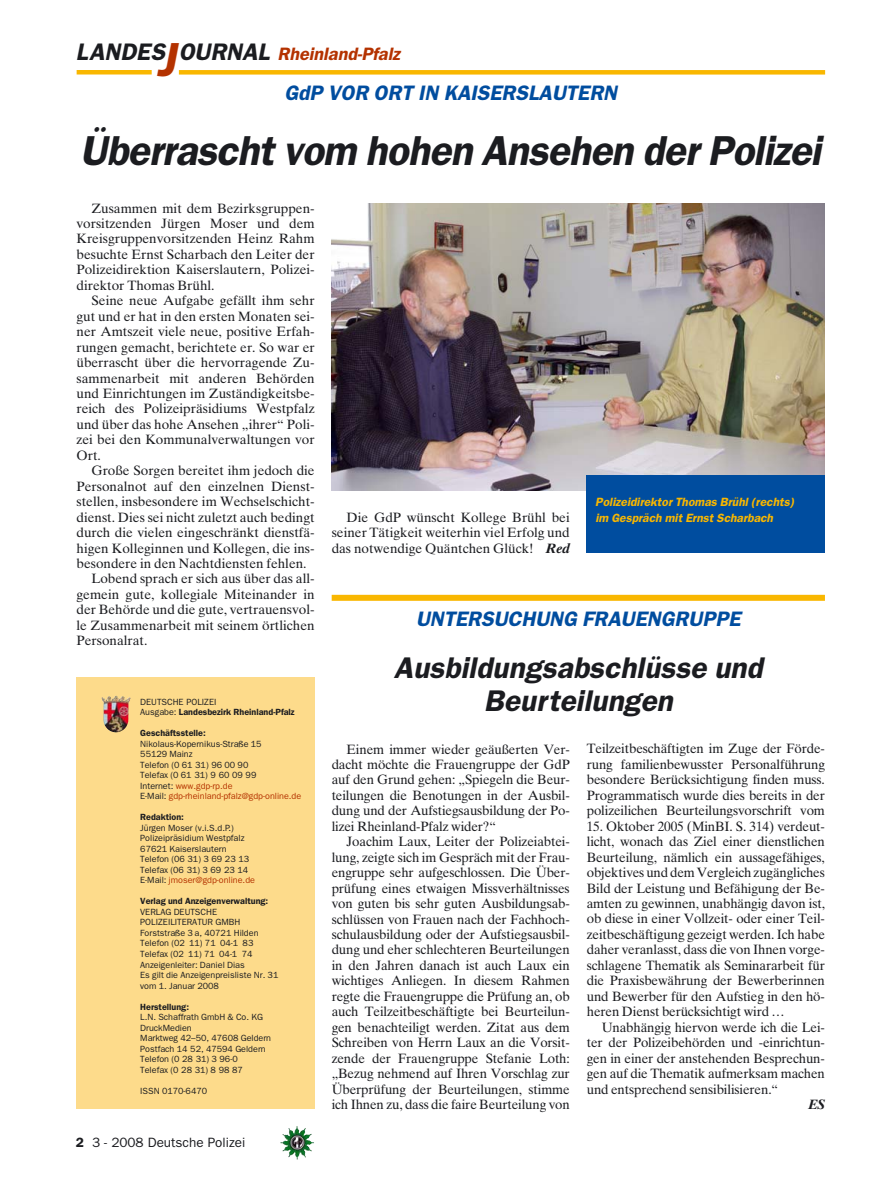
<style>
.page{position:relative;width:893px;height:1191px;background:#fff}
.page>*{position:absolute;margin:0;border:0;box-sizing:border-box;transform-origin:0 0}
.t1{font:italic 600 42px "Franklin Gothic";color:#1b1c20}
.t2{font:italic 600 30px/33px "Franklin Gothic";color:#1b1c20;text-align:center}
.t3{font:italic 600 21px "Franklin Gothic";color:#004d9f}
.t4{font:italic 600 18px "Franklin Gothic";color:#b43200}
.t5{font:13.5px/15.5px "Times Ten";color:#1b1c20;text-align:justify}
.t6{font:13.5px "Franklin Gothic";color:#1b1c20}
.t7{font:italic 700 13.5px "Times Ten";color:#1b1c20}
.t8{font:italic 600 12px/15.5px "Franklin Gothic";color:#f9b700}
.t9{font:9px/10.5px "Franklin Gothic";color:#1b1c20}
.t10{font:600 9px/10.5px "Franklin Gothic";color:#1b1c20}
.s1{font-size:24px;color:#1b1c20}
.s2{font-size:48px}
.s3{font-weight:400}
.s4{color:#b43200}
.s5{font-weight:600}
.s6{font-weight:700;font-style:italic}
</style>
<div class="page">
<img style="left:282px;top:1127px;width:32px;height:32px">
<div style="left:76px;top:677px;width:239px;height:432px;background:#fddb8b"></div>
<img style="left:101px;top:696px;width:30px;height:36px">
<hr style="left:77px;top:70px;width:75px;height:4px;background:#f9b700">
<div style="left:179px;top:70px;width:646px;height:5px;background:#f9b700"></div>
<div style="left:332px;top:595px;width:493px;height:6px;background:#f9b700"></div>
<img style="left:332px;top:203px;width:493px;height:288px">
<div style="left:587px;top:475px;width:238px;height:77px;background:#004d9f"></div>
<h3 class="t4" style="left:76px;top:48px;width:329px"><span class="s1">LANDES</span><span class="s2">J</span><span class="s1">OURNAL</span> Rheinland-Pfalz</h3>
<h3 class="t3" style="left:284px;top:86px;width:338px">GdP VOR ORT IN KAISERSLAUTERN</h3>
<h1 class="t1" style="left:80px;top:136px;width:749px">Überrascht vom hohen Ansehen derPolizei</h1>
<p class="t5" style="left:77px;top:201px;width:240px;text-indent:15px">Zusammen mit dem Bezirksgruppen&shy;vorsitzenden Jürgen Moser und dem Kreisgruppenvorsitzenden Heinz Rahm besuchte Ernst Scharbach den Leiter der Polizeidirektion Kaiserslautern, Polizei&shy;direktor Thomas Brühl.</p>
<p class="t5" style="left:77px;top:294px;width:240px;text-indent:15px">Seine neue Aufgabe gefällt ihm sehr gut und er hat in den ersten Monaten sei&shy;ner Amtszeit viele neue, positive Erfah&shy;rungen gemacht, berichtete er. So war er überrascht über die hervorragende Zu&shy;sammenarbeit mit anderen Behörden und Einrichtungen im Zuständigkeitsbe&shy;reich des Polizeipräsidiums Westpfalz und über das hohe Ansehen „ihrer“ Poli&shy;zei bei den Kommunalverwaltungen vor Ort.</p>
<p class="t5" style="left:91px;top:464px;width:225px">Große Sorgen bereitet ihm jedoch die</p>
<p class="t5" style="left:77px;top:480px;width:240px">Personalnot auf den einzelnen Dienst-</p>
<p class="t5" style="left:77px;top:495px;width:240px">stellen, insbesondere im Wechselschicht-</p>
<p class="t5" style="left:77px;top:510px;width:240px">dienst. Dies sei nicht zuletzt auch bedingt</p>
<p class="t5" style="left:77px;top:526px;width:240px">durch die vielen eingeschränkt dienstfä-</p>
<p class="t5" style="left:77px;top:541px;width:240px">higen Kolleginnen und Kollegen, die ins-</p>
<p class="t5" style="left:77px;top:557px;width:232px">besondere in den Nachtdiensten fehlen.</p>
<p class="t5" style="left:91px;top:572px;width:225px">Lobend sprach er sich aus über das all-</p>
<p class="t5" style="left:77px;top:588px;width:240px">gemein gute, kollegiale Miteinander in</p>
<p class="t5" style="left:77px;top:603px;width:240px">der Behörde und die gute, vertrauensvol-</p>
<p class="t5" style="left:77px;top:619px;width:240px">le Zusammenarbeit mit seinem örtlichen</p>
<p class="t5" style="left:77px;top:634px;width:72px">Personalrat.</p>
<p class="t10" style="left:140px;top:697px;width:156px"><span class="s3">DEUTSCHE POLIZEI<br>Ausgabe:</span> Landesbezirk Rheinland-Pfalz</p>
<p class="t10" style="left:140px;top:729px;width:67px">Geschäftsstelle:</p>
<p class="t9" style="left:140px;top:739px;width:163px">Nikolaus-Kopernikus-Straße 15<br>55129 Mainz<br>Telefon (0 61 31) 96 00 90<br>Telefax (0 61 31) 9 60 09 99<br>Internet: <span class="s4">www.gdp-rp.de<br></span>E-Mail: <span class="s4">gdp-rheinland-pfalz@gdp-online.de</span></p>
<p class="t10" style="left:140px;top:813px;width:45px">Redaktion:</p>
<p class="t9" style="left:140px;top:823px;width:116px">Jürgen Moser (v.i.S.d.P.)<br>Polizeipräsidium Westpfalz<br>67621 Kaiserslautern<br>Telefon (06 31) 3 69 23 13<br>Telefax (06 31) 3 69 23 14<br>E-Mail: <span class="s4">jmoser@gdp-online.de</span></p>
<p class="t10" style="left:140px;top:897px;width:130px">Verlag und Anzeigenverwaltung:</p>
<p class="t9" style="left:140px;top:907px;width:140px">VERLAG DEUTSCHE<br>POLIZEILITERATUR GMBH<br>Forststraße 3 a, 40721 Hilden<br>Telefon (02 11) 71 04-1 83<br>Telefax (02 11) 71 04-1 74<br>Anzeigenleiter: Daniel Dias<br>Es gilt die Anzeigenpreisliste Nr. 31 vom 1. Januar 2008</p>
<p class="t10" style="left:140px;top:1002px;width:50px">Herstellung:</p>
<p class="t9" style="left:140px;top:1012px;width:132px">L.N. Schaffrath GmbH &amp; Co. KG<br>DruckMedien<br>Marktweg 42–50, 47608 Geldern<br>Postfach 14 52, 47594 Geldern<br>Telefon (0 28 31) 3 96-0<br>Telefax (0 28 31) 8 98 87</p>
<p class="t9" style="left:140px;top:1086px;width:68px">ISSN 0170-6470</p>
<p class="t6" style="left:76px;top:1137px;width:171px"><span class="s5">2</span> 3 - 2008 Deutsche Polizei</p>
<p class="t5" style="left:332px;top:510px;width:240px;text-indent:15px">Die GdP wünscht Kollege Brühl bei seiner Tätigkeit weiterhin viel Erfolg und das notwendige Quäntchen Glück! <span class="s6">Red</span></p>
<p class="t8" style="left:595px;top:495px;width:202px">Polizeidirektor Thomas Brühl (rechts) im Gespräch mit Ernst Scharbach</p>
<h3 class="t3" style="left:416px;top:611px;width:330px">UNTERSUCHUNG FRAUENGRUPPE</h3>
<h2 class="t2" style="left:394px;top:654px;width:375px">Ausbildungsabschlüsse und<br>Beurteilungen</h2>
<p class="t5" style="left:332px;top:742px;width:240px;text-indent:15px">Einem immer wieder geäußerten Ver&shy;dacht möchte die Frauengruppe der GdP auf den Grund gehen: „Spiegeln die Beur&shy;teilungen die Benotungen in der Ausbil&shy;dung und der Aufstiegsausbildung der Po&shy;lizei Rheinland-Pfalz wider?“</p>
<p class="t5" style="left:332px;top:835px;width:240px;text-indent:15px">Joachim Laux, Leiter der Polizeiabtei&shy;lung, zeigte sich im Gespräch mit der Frau&shy;engruppe sehr aufgeschlossen. Die Über&shy;prüfung eines etwaigen Missverhältnisses von guten bis sehr guten Ausbildungsab&shy;schlüssen von Frauen nach der Fachhoch&shy;schulausbildung oder der Aufstiegsausbil&shy;dung und eher schlechteren Beurteilungen in den Jahren danach ist auch Laux ein wichtiges Anliegen. In diesem Rahmen regte die Frauengruppe die Prüfung an, ob auch Teilzeitbeschäftigte bei Beurteilun&shy;gen benachteiligt werden. Zitat aus dem Schreiben von Herrn Laux an die Vorsit&shy;zende der Frauengruppe Stefanie Loth: „Bezug nehmend auf Ihren Vorschlag zur Überprüfung der Beurteilungen, stimme ich Ihnen zu, dass die faire Beurteilung von</p>
<p class="t5" style="left:587px;top:742px;width:240px">Teilzeitbeschäftigten im Zuge der Förde&shy;rung familienbewusster Personalführung besondere Berücksichtigung finden muss.<br>Programmatisch wurde dies bereits in der polizeilichen Beurteilungsvorschrift vom</p>
<p class="t5" style="left:587px;top:819px;width:240px">15. Oktober 2005 (MinBI. S. 314) verdeut&shy;licht, wonach das Ziel einer dienstlichen Beurteilung, nämlich ein aussagefähiges, objektives und dem Vergleich zugängliches Bild der Leistung und Befähigung der Be&shy;amten zu gewinnen, unabhängig davon ist, ob diese in einer Vollzeit- oder einer Teil&shy;zeitbeschäftigung gezeigt werden. Ich habe daher veranlasst, dass die von Ihnen vorge&shy;schlagene Thematik als Seminararbeit für die Praxisbewährung der Bewerberinnen und Bewerber für den Aufstieg in den hö&shy;heren Dienst berücksichtigt wird …</p>
<p class="t5" style="left:587px;top:1020px;width:240px;text-indent:15px">Unabhängig hiervon werde ich die Lei&shy;ter der Polizeibehörden und -einrichtun&shy;gen in einer der anstehenden Besprechun&shy;gen auf die Thematik aufmerksam machen und entsprechend sensibilisieren.“</p>
<p class="t7" style="left:808px;top:1099px;width:18px">ES</p>
</div>
